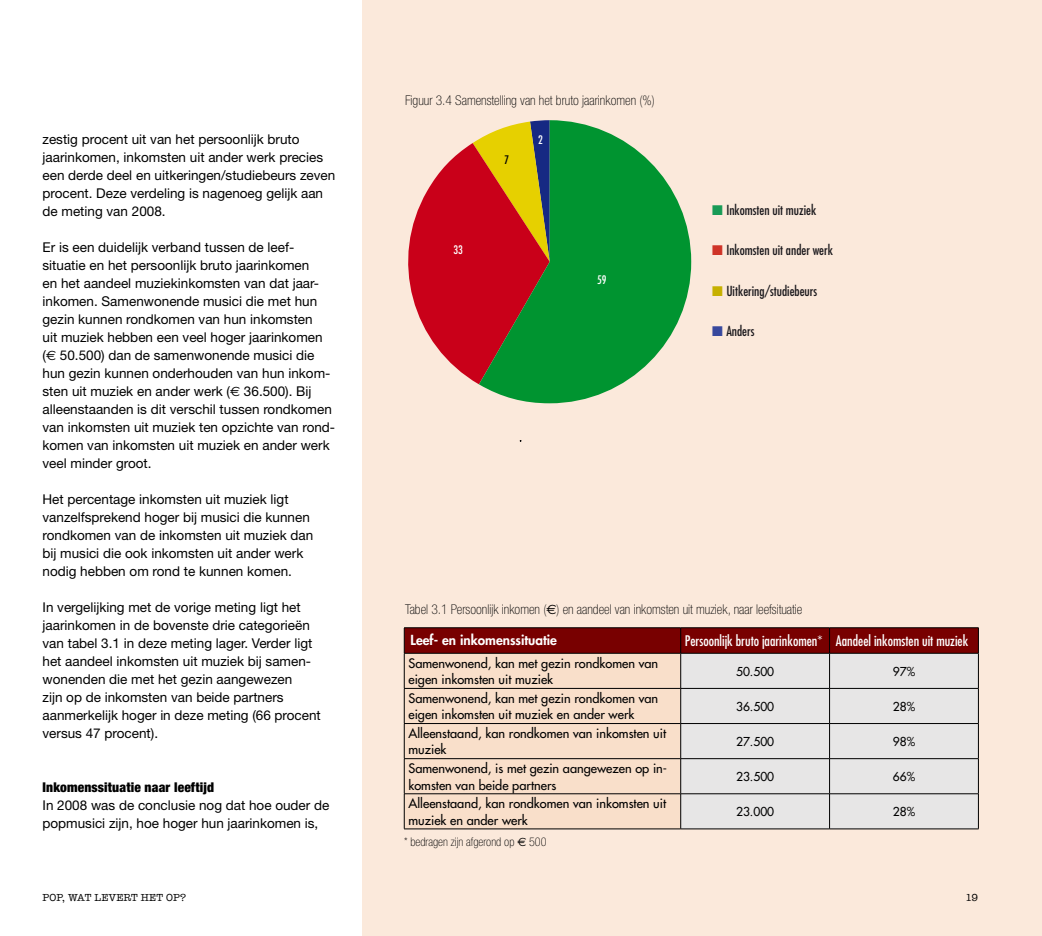
<style>
.page{position:relative;width:1042px;height:936px;background:#fff}
.page>*{position:absolute;margin:0;border:0;box-sizing:border-box;transform-origin:0 0}
.t1{font:condensed 14.25px "Futura";color:#fff}
.t2{font:13.5px/18px "Helvetica Neue";color:#000}
.t3{font:100 condensed 13.5px "Helvetica Neue";color:#000}
.t4{font:condensed 13.5px "Futura";color:#1a181c}
.t5{font:900 condensed 13.5px "Helvetica Neue";letter-spacing:.01em;color:#000}
.t6{font:800 13.5px "Futura";color:#fff}
.t7{font:12.75px/16.5px "Futura";color:#000}
.t8{font:12px "Futura";color:#000}
.t9{font:100 condensed 12px "Helvetica Neue";color:#000}
.t10{font:condensed 11.55px "Futura";color:#fff}
.t11{font:condensed 11.55px "Futura";color:#000}
.t12{font:10.5px "American Typewriter";letter-spacing:.015em;color:#000}
.s1{font-family:"Euro Sans"}
.s2{font-family:"Euro Sans";font-weight:400;font-stretch:normal}
</style>
<div class="page">
<div style="left:363px;top:0;width:679px;height:935px;background:#fbe9db"></div>
<svg style="left:408px;top:143px;width:71px;height:241px;fill:#c90019"></svg>
<svg style="left:479px;top:120px;width:212px;height:283px;fill:#009430"></svg>
<div style="left:405px;top:654px;width:275px;height:174px;background:#f9dfca"></div>
<div style="left:681px;top:654px;width:297px;height:174px;background:#e7e6e6"></div>
<svg style="left:404px;top:627px;width:575px;height:26px;background:#720101"></svg>
<hr style="left:404px;top:653px;width:277px;height:1px;background:#000">
<hr style="left:404px;top:653px;width:1px;height:35px;background:#000">
<hr style="left:681px;top:653px;width:148px;height:1px;background:#000">
<hr style="left:680px;top:653px;width:1px;height:35px;background:#000">
<hr style="left:829px;top:653px;width:149px;height:1px;background:#000">
<hr style="left:829px;top:653px;width:1px;height:35px;background:#000">
<hr style="left:978px;top:653px;width:1px;height:35px;background:#000">
<hr style="left:404px;top:688px;width:277px;height:1px;background:#000">
<hr style="left:404px;top:688px;width:1px;height:35px;background:#000">
<hr style="left:681px;top:688px;width:148px;height:1px;background:#000">
<hr style="left:680px;top:688px;width:1px;height:35px;background:#000">
<hr style="left:829px;top:688px;width:149px;height:1px;background:#000">
<hr style="left:829px;top:688px;width:1px;height:35px;background:#000">
<hr style="left:978px;top:688px;width:1px;height:35px;background:#000">
<hr style="left:404px;top:723px;width:277px;height:1px;background:#000">
<hr style="left:404px;top:723px;width:1px;height:35px;background:#000">
<hr style="left:681px;top:723px;width:148px;height:1px;background:#000">
<hr style="left:680px;top:723px;width:1px;height:35px;background:#000">
<hr style="left:829px;top:723px;width:149px;height:1px;background:#000">
<hr style="left:829px;top:723px;width:1px;height:35px;background:#000">
<hr style="left:978px;top:723px;width:1px;height:35px;background:#000">
<hr style="left:404px;top:758px;width:277px;height:1px;background:#000">
<hr style="left:404px;top:758px;width:1px;height:35px;background:#000">
<hr style="left:681px;top:758px;width:148px;height:1px;background:#000">
<hr style="left:680px;top:758px;width:1px;height:35px;background:#000">
<hr style="left:829px;top:758px;width:149px;height:1px;background:#000">
<hr style="left:829px;top:758px;width:1px;height:35px;background:#000">
<hr style="left:978px;top:758px;width:1px;height:35px;background:#000">
<hr style="left:404px;top:793px;width:277px;height:1px;background:#000">
<hr style="left:404px;top:794px;width:1px;height:34px;background:#000">
<hr style="left:681px;top:793px;width:148px;height:1px;background:#000">
<hr style="left:680px;top:794px;width:1px;height:34px;background:#000">
<hr style="left:829px;top:793px;width:149px;height:1px;background:#000">
<hr style="left:829px;top:794px;width:1px;height:34px;background:#000">
<hr style="left:978px;top:794px;width:1px;height:34px;background:#000">
<hr style="left:404px;top:828px;width:277px;height:1px;background:#000">
<hr style="left:681px;top:828px;width:148px;height:1px;background:#000">
<hr style="left:829px;top:828px;width:149px;height:1px;background:#000">
<p class="t2" style="left:43px;top:130px;width:294px">zestig procent uit van het persoonlijk bruto jaarinkomen, inkomsten uit ander werk precies een derde deel en uitkeringen/studiebeurs zeven procent. Deze verdeling is nagenoeg gelijk aan de meting van 2008.</p>
<p class="t2" style="left:43px;top:238px;width:294px">Er is een duidelijk verband tussen de leef&shy;situatie en het persoonlijk bruto jaarinkomen<br>en het aandeel muziekinkomsten van dat jaar&shy;inkomen. Samenwonende musici die met hun gezin kunnen rondkomen van hun inkomsten<br>uit muziek hebben een veel hoger jaarinkomen (<span class="s1">€</span> 50.500) dan de samenwonende musici die hun gezin kunnen onderhouden van hun inkom&shy;sten uit muziek en ander werk (<span class="s1">€</span> 36.500). Bij alleenstaanden is dit verschil tussen rondkomen van inkomsten uit muziek ten opzichte van rond&shy;komen van inkomsten uit muziek en ander werk veel minder groot.</p>
<p class="t2" style="left:43px;top:490px;width:272px">Het percentage inkomsten uit muziek ligt vanzelfsprekend hoger bij musici die kunnen rondkomen van de inkomsten uit muziek dan bij musici die ook inkomsten uit ander werk nodig hebben om rond te kunnen komen.</p>
<p class="t2" style="left:43px;top:598px;width:280px">In vergelijking met de vorige meting ligt het jaarinkomen in de bovenste drie categorieën van tabel 3.1 in deze meting lager. Verder ligt het aandeel inkomsten uit muziek bij samen&shy;wonenden die met het gezin aangewezen<br>zijn op de inkomsten van beide partners aanmerkelijk hoger in deze meting (66 procent versus 47 procent).</p>
<p class="t5" style="left:43px;top:779px;width:173px">Inkomenssituatie naar leeftijd</p>
<p class="t2" style="left:43px;top:796px;width:288px">In 2008 was de conclusie nog dat hoe ouder de popmusici zijn, hoe hoger hun jaarinkomen is,</p>
<p class="t3" style="left:405px;top:93px;width:251px">Figuur 3.4 Samenstelling van het bruto jaarinkomen (%)</p>
<p class="t10" style="left:453px;top:242px;width:11px">33</p>
<p class="t11" style="left:504px;top:152px;width:6px">7</p>
<p class="t10" style="left:538px;top:133px;width:6px">2</p>
<p class="t10" style="left:597px;top:272px;width:11px">59</p>
<p class="t4" style="left:726px;top:201px;width:91px">Inkomsten uit muziek</p>
<p class="t4" style="left:726px;top:241px;width:108px">Inkomsten uit ander werk</p>
<p class="t4" style="left:726px;top:282px;width:92px">Uitkering/studiebeurs</p>
<p class="t4" style="left:726px;top:322px;width:30px">Anders</p>
<p class="t3" style="left:405px;top:601px;width:399px">Tabel 3.1 Persoonlijk inkomen (<span class="s2">e</span>) en aandeel van inkomsten uit muziek, naar leefsituatie</p>
<p class="t6" style="left:411px;top:631px;width:148px">Leef- en inkomenssituatie</p>
<p class="t1" style="left:685px;top:631px;width:285px">Persoonlijk bruto jaarinkomen* Aandeel inkomsten uit muziek</p>
<p class="t7" style="left:408px;top:654px;width:251px">Samenwonend, kan met gezin rondkomen van eigen inkomsten uit muziek</p>
<p class="t8" style="left:736px;top:663px;width:40px">50.500</p>
<p class="t8" style="left:893px;top:663px;width:24px">97%</p>
<p class="t7" style="left:408px;top:689px;width:251px">Samenwonend, kan met gezin rondkomen van eigen inkomsten uit muziek en ander werk</p>
<p class="t8" style="left:736px;top:698px;width:40px">36.500</p>
<p class="t8" style="left:893px;top:698px;width:24px">28%</p>
<p class="t7" style="left:408px;top:724px;width:259px">Alleenstaand, kan rondkomen van inkomsten uit muziek</p>
<p class="t8" style="left:736px;top:733px;width:40px">27.500</p>
<p class="t8" style="left:893px;top:733px;width:24px">98%</p>
<p class="t7" style="left:408px;top:760px;width:260px">Samenwonend, is met gezin aangewezen op in&shy;komsten van beide partners</p>
<p class="t8" style="left:736px;top:768px;width:40px">23.500</p>
<p class="t8" style="left:893px;top:768px;width:24px">66%</p>
<p class="t7" style="left:408px;top:795px;width:259px">Alleenstaand, kan rondkomen van inkomsten uit muziek en ander werk</p>
<p class="t8" style="left:736px;top:803px;width:40px">23.000</p>
<p class="t8" style="left:893px;top:803px;width:24px">28%</p>
<p class="t9" style="left:404px;top:834px;width:144px">* bedragen zijn afgerond op <span class="s2">e</span> 500</p>
<p class="t12" style="left:43px;top:888px;width:145px">POP, WAT LEVERT HET OP?</p>
<p class="t12" style="left:965px;top:888px;width:14px">19</p>
</div>
